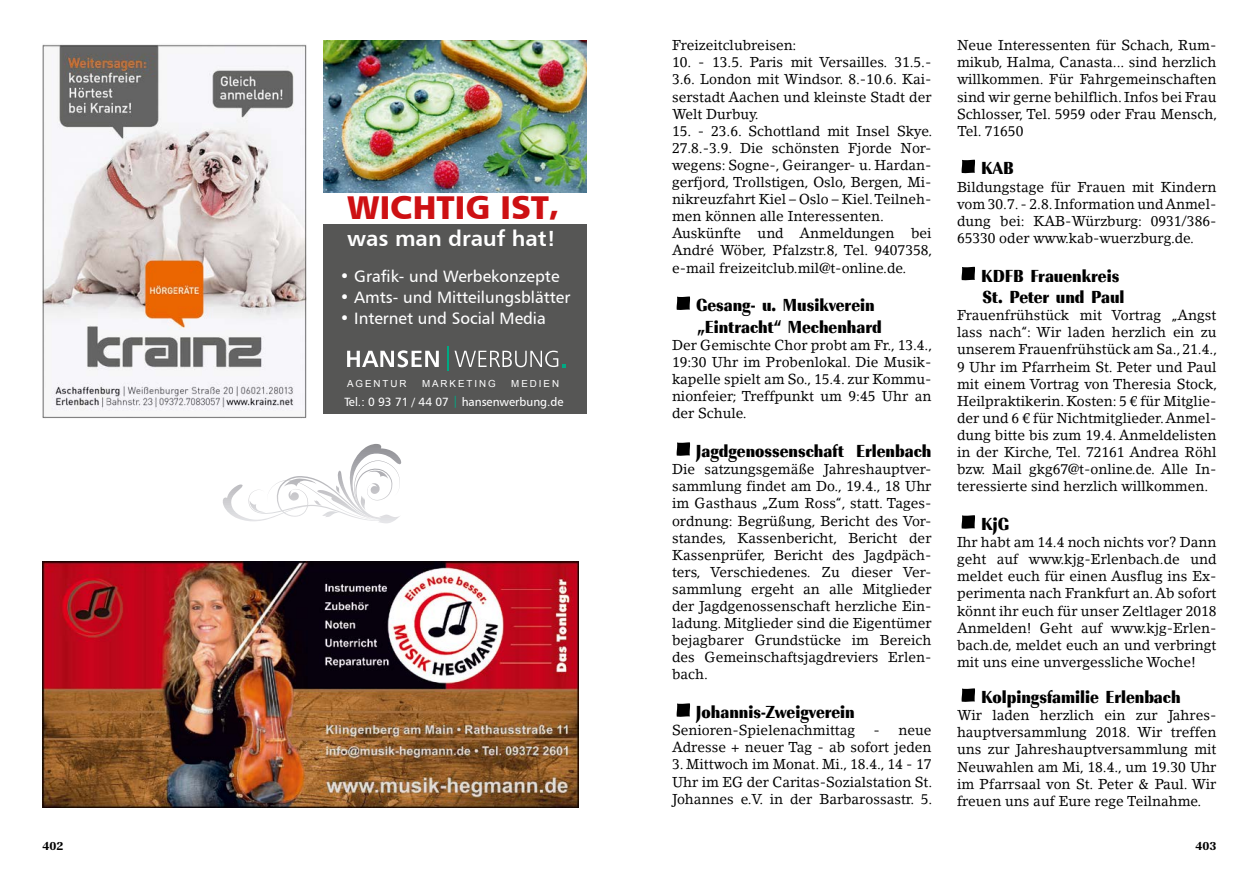
<style>
.page{position:relative;width:1259px;height:893px;background:#fff}
.page>*{position:absolute;margin:0;border:0;box-sizing:border-box;transform-origin:0 0}
.t1{font:33px "Humanist 777 BT Black B";color:#cd1013}
.t2{font:21.9px "Humanist 777 BT Bold B";color:#fff}
.t3{font:18px/21.6px "Imperial URW Ext Nar Ult Bol";color:#000}
.t4{font:16.5px "Humanist 777 BT Roman B";color:#fff}
.t5{font:14.25px/17.1px "Lino Letter Std";color:#000;text-align:justify}
.t6{font:12px "Humanist 777 BT Roman B";color:#fff}
.t7{font:700 expanded 12px "Imperial URW";color:#000}
.t8{font:9.75px "Arial";letter-spacing:.2em;color:#fff}
.s1{color:#00a983}
</style>
<div class="page">
<svg style="left:676px;top:296px;width:14px;height:14px"></svg>
<svg style="left:676px;top:442px;width:14px;height:14px"></svg>
<svg style="left:676px;top:703px;width:14px;height:14px"></svg>
<svg style="left:961px;top:160px;width:14px;height:13px"></svg>
<svg style="left:961px;top:267px;width:14px;height:13px"></svg>
<svg style="left:961px;top:515px;width:14px;height:14px"></svg>
<svg style="left:961px;top:688px;width:14px;height:14px"></svg>
<img style="left:43px;top:44px;width:263px;height:374px">
<img style="left:43px;top:561px;width:535px;height:247px">
<div style="left:324px;top:225px;width:263px;height:189px;background:#565655"></div>
<img style="left:324px;top:40px;width:263px;height:152px">
<svg style="left:347px;top:350px;width:92px;height:17px"></svg>
<svg style="left:454px;top:351px;width:111px;height:16px"></svg>
<hr style="left:447px;top:346px;width:2px;height:25px;background:#00a983">
<svg style="left:223px;top:446px;width:178px;height:77px"></svg>
<h1 class="t1" style="left:347px;top:187px;width:214px">WICHTIG IST,</h1>
<h2 class="t2" style="left:347px;top:225px;width:210px">was man drauf hat!</h2>
<p class="t4" style="left:340px;top:266px;width:221px">• Grafik- und Werbekonzepte</p>
<p class="t4" style="left:340px;top:287px;width:232px">• Amts- und Mitteilungsblätter</p>
<p class="t4" style="left:340px;top:308px;width:207px">• Internet und Social Media</p>
<p class="t8" style="left:347px;top:377px;width:61px">AGENTUR</p>
<p class="t8" style="left:422px;top:377px;width:75px">MARKETING</p>
<p class="t8" style="left:511px;top:377px;width:49px">MEDIEN</p>
<p class="t6" style="left:344px;top:395px;width:221px">Tel.: 0 93 71 / 44 07 <span class="s1">|</span> hansenwerbung.de</p>
<p class="t5" style="left:672px;top:37px;width:126px">Freizeitclubreisen:</p>
<p class="t5" style="left:672px;top:54px;width:261px">10. - 13.5. Paris mit Versailles. 31.5.- 3.6. London mit Windsor. 8.-10.6. Kai&shy;serstadt Aachen und kleinste Stadt der Welt Durbuy.</p>
<p class="t5" style="left:672px;top:122px;width:262px;text-align:left">15. - 23.6. Schottland mit Insel Skye.<br>27.8.-3.9. Die schönsten Fjorde Nor&shy;wegens: Sogne-, Geiranger- u. Hardan&shy;gerfjord, Trollstigen, Oslo, Bergen, Mi&shy;nikreuzfahrt Kiel – Oslo – Kiel. Teilneh&shy;men können alle Interessenten.<br>Auskünfte und Anmeldungen bei André Wöber, Pfalzstr.8, Tel. 9407358, e-mail freizeitclub.mil@t-online.de.</p>
<p class="t3" style="left:696px;top:295px;width:187px">Gesang- u. Musikverein „Eintracht“ Mechenhard</p>
<p class="t5" style="left:672px;top:336px;width:262px">Der Gemischte Chor probt am Fr., 13.4., 19:30 Uhr im Probenlokal. Die Musik&shy;kapelle spielt am So., 15.4. zur Kommu&shy;nionfeier; Treffpunkt um 9:45 Uhr an der Schule.</p>
<p class="t3" style="left:696px;top:440px;width:237px">Jagdgenossenschaft Erlenbach</p>
<p class="t5" style="left:672px;top:461px;width:261px">Die satzungsgemäße Jahreshauptver&shy;sammlung findet am Do., 19.4., 18 Uhr im Gasthaus „Zum Ross“, statt. Tages&shy;ordnung: Begrüßung, Bericht des Vor&shy;standes, Kassenbericht, Bericht der Kassenprüfer, Bericht des Jagdpäch&shy;ters, Verschiedenes. Zu dieser Ver&shy;sammlung ergeht an alle Mitglieder der Jagdgenossenschaft herzliche Ein&shy;ladung. Mitglieder sind die Eigentümer bejagbarer Grundstücke im Bereich des Gemeinschaftsjagdreviers Erlen&shy;bach.</p>
<p class="t3" style="left:696px;top:701px;width:160px">Johannis-Zweigverein</p>
<p class="t5" style="left:672px;top:722px;width:185px">Senioren-Spielenachmittag</p>
<p class="t5" style="left:672px;top:722px;width:261px;text-align:right">- neue<br>Adresse + neuer Tag - ab sofort jeden</p>
<p class="t5" style="left:672px;top:756px;width:262px">3. Mittwoch im Monat. Mi., 18.4., 14 - 17<br>Uhr im EG der Caritas-Sozialstation St.<br>Johannes e.V. in der Barbarossastr. 5.</p>
<p class="t5" style="left:957px;top:37px;width:262px">Neue Interessenten für Schach, Rum&shy;mikub, Halma, Canasta... sind herzlich willkommen. Für Fahrgemeinschaften sind wir gerne behilflich. Infos bei Frau Schlosser, Tel. 5959 oder Frau Mensch, Tel. 71650</p>
<p class="t3" style="left:981px;top:158px;width:34px">KAB</p>
<p class="t5" style="left:957px;top:178px;width:261px">Bildungstage für Frauen mit Kindern vom 30.7. - 2.8. Information und Anmel&shy;dung bei: KAB-Würzburg: 0931/386- 65330 oder www.kab-wuerzburg.de.</p>
<p class="t3" style="left:981px;top:265px;width:145px">KDFB Frauenkreis<br>St. Peter und Paul</p>
<p class="t5" style="left:957px;top:307px;width:262px">Frauenfrühstück mit Vortrag „Angst lass nach“: Wir laden herzlich ein zu unserem Frauenfrühstück am Sa., 21.4., 9 Uhr im Pfarrheim St. Peter und Paul mit einem Vortrag von Theresia Stock, Heilpraktikerin. Kosten: 5 € für Mitglie&shy;der und 6 € für Nichtmitglieder. Anmel&shy;dung bitte bis zum 19.4. Anmeldelisten in der Kirche, Tel. 72161 Andrea Röhl bzw. Mail gkg67@t-online.de. Alle In&shy;teressierte sind herzlich willkommen.</p>
<p class="t3" style="left:981px;top:513px;width:30px">KjG</p>
<p class="t5" style="left:957px;top:533px;width:261px">Ihr habt am 14.4 noch nichts vor? Dann geht auf www.kjg-Erlenbach.de und meldet euch für einen Ausflug ins Ex&shy;perimenta nach Frankfurt an. Ab sofort könnt ihr euch für unser Zeltlager 2018<br>Anmelden! Geht auf www.kjg-Erlen&shy;bach.de, meldet euch an und verbringt mit uns eine unvergessliche Woche!</p>
<p class="t3" style="left:981px;top:686px;width:201px">Kolpingsfamilie Erlenbach</p>
<p class="t5" style="left:957px;top:707px;width:261px">Wir laden herzlich ein zur Jahres&shy;hauptversammlung 2018. Wir treffen uns zur Jahreshauptversammlung mit Neuwahlen am Mi, 18.4., um 19.30 Uhr im Pfarrsaal von St. Peter &amp; Paul. Wir freuen uns auf Eure rege Teilnahme.</p>
<p class="t7" style="left:43px;top:839px;width:22px">402</p>
<p class="t7" style="left:1195px;top:839px;width:22px">403</p>
</div>
